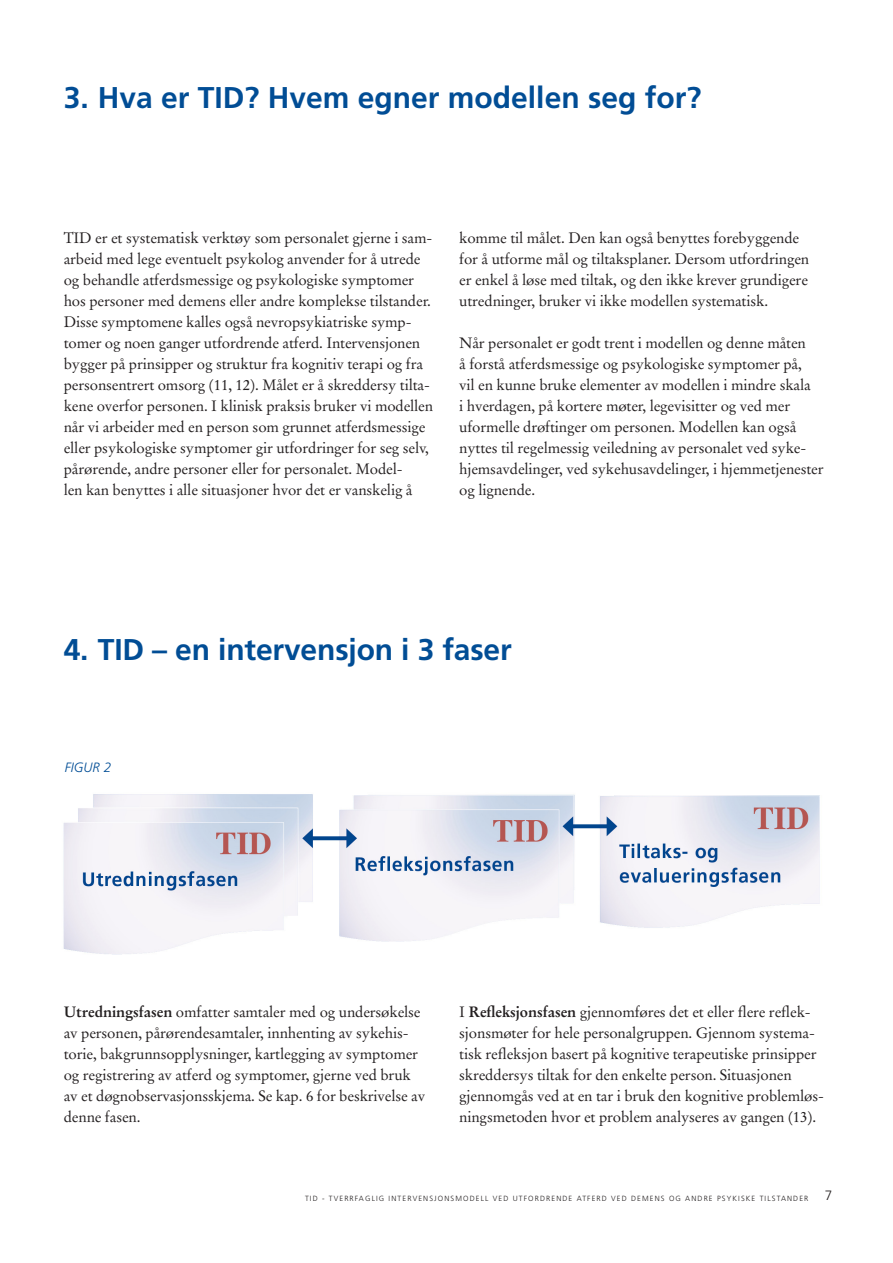
<style>
.page{position:relative;width:893px;height:1263px;background:#fff}
.page>*{position:absolute;margin:0;border:0;box-sizing:border-box;transform-origin:0 0}
.t1{font:700 30px "Frutiger LT Std";color:#014d95}
.Brødtekst{font:15px/21px "Stempel Garamond LT Std";letter-spacing:-.01em;color:#231f20}
.t2{font:italic 300 13.5px "Frutiger LT Std";color:#014d95}
.t3{font:300 7.5px "Frutiger LT Std";letter-spacing:.15em;color:#231f20}
.s1{font-weight:700}
.s2{font-size:13.5px}
</style>
<div class="page">
<img style="left:63px;top:794px;width:757px;height:161px">
<p class="t1" style="left:64px;top:79px;width:639px">3. Hva er TID? Hvem egner modellen seg for?</p>
<p class="Brødtekst" style="left:64px;top:228px;width:371px">TID er et systematisk verktøy som personalet gjerne i sam&shy;arbeid med lege eventuelt psykolog anvender for å utrede og behandle atferdsmessige og psykologiske symptomer hos personer med demens eller andre komplekse tilstander.<br>Disse symptomene kalles også nevropsykiatriske symp&shy;tomer og noen ganger utfordrende atferd. Intervensjonen bygger på prinsipper og struktur fra kognitiv terapi og fra personsentrert omsorg (11, 12). Målet er å skreddersy tilta&shy;kene overfor personen. I klinisk praksis bruker vi modellen når vi arbeider med en person som grunnet atferdsmessige eller psykologiske symptomer gir utfordringer for seg selv, pårørende, andre personer eller for personalet. Model-<br>len kan benyttes i alle situasjoner hvor det er vanskelig å</p>
<p class="Brødtekst" style="left:459px;top:228px;width:351px">komme til målet. Den kan også benyttes forebyggende for å utforme mål og tiltaksplaner. Dersom utfordringen er enkel å løse med tiltak, og den ikke krever grundigere utredninger, bruker vi ikke modellen systematisk.</p>
<p class="Brødtekst" style="left:459px;top:333px;width:366px">Når personalet er godt trent i modellen og denne måten<br>å forstå atferdsmessige og psykologiske symptomer på,<br>vil en kunne bruke elementer av modellen i mindre skala<br>i hverdagen, på kortere møter, legevisitter og ved mer uformelle drøftinger om personen. Modellen kan også nyttes til regelmessig veiledning av personalet ved syke&shy;hjemsavdelinger, ved sykehusavdelinger, i hjemmetjenester og lignende.</p>
<p class="t1" style="left:64px;top:632px;width:449px">4. TID – en intervensjon i 3 faser</p>
<p class="t2" style="left:65px;top:760px;width:48px">FIGUR 2</p>
<p class="Brødtekst" style="left:64px;top:1001px;width:363px"><span class="s1">Utredningsfasen</span> omfatter samtaler med og undersøkelse av personen, pårørendesamtaler, innhenting av sykehis&shy;torie, bakgrunnsopplysninger, kartlegging av symptomer og registrering av atferd og symptomer, gjerne ved bruk av et døgnobservasjonsskjema. Se kap. 6 for beskrivelse av denne fasen.</p>
<p class="Brødtekst" style="left:459px;top:1001px;width:366px">I <span class="s1">Refleksjonsfasen</span> gjennomføres det et eller flere reflek&shy;sjonsmøter for hele personalgruppen. Gjennom systema&shy;tisk refleksjon basert på kognitive terapeutiske prinsipper skreddersys tiltak for den enkelte person. Situasjonen gjennomgås ved at en tar i bruk den kognitive problemløs&shy;ningsmetoden hvor et problem analyseres av gangen (13).</p>
<p class="t3" style="left:305px;top:1194px;width:529px">TID - TVERRFAGLIG INTERVENSJONSMODELL VED UTFORDRENDE ATFERD VED DEMENS OG ANDRE PSYKISKE TILSTANDER <span class="s2">7</span></p>
</div>
